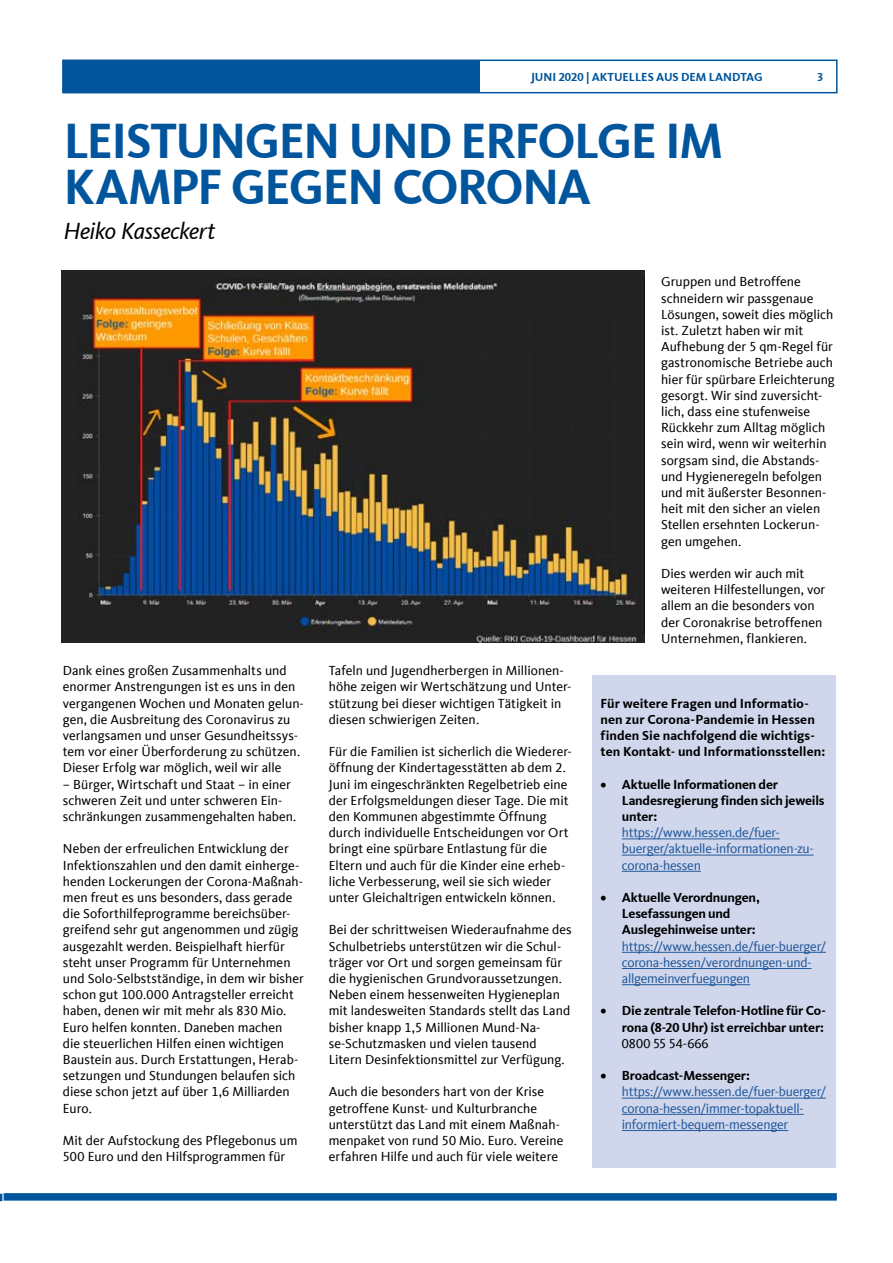
<style>
.page{position:relative;width:893px;height:1263px;background:#fff}
.page>*{position:absolute;margin:0;border:0;box-sizing:border-box;transform-origin:0 0}
.t1{font:700 51px/46.5px "CDU Kievit Tab";letter-spacing:-.03em;color:#00559d}
.t2{font:italic 24px "CDU Kievit Tab";letter-spacing:-.02em;color:#000}
.t3{font:13.5px/16.2px "CDU Kievit Tab";color:#000}
.t4{font:700 13.5px/16.2px "CDU Kievit Tab";letter-spacing:-.01em;color:#000}
.t5{font:13.5px/16.2px "CDU Kievit Tab";letter-spacing:-.02em;color:#245a9c}
.t6{font:700 12px "CDU Kievit Tab";color:#00559d}
</style>
<div class="page">
<div style="left:592px;top:675px;width:244px;height:492px;background:#d0d7ec"></div>
<svg style="left:0;top:1194px;width:2px;height:7px"></svg>
<div style="left:62px;top:60px;width:775px;height:33px;border:2px solid #00559d"></div>
<div style="left:63px;top:60px;width:417px;height:32px;background:#00559d"></div>
<div style="left:4px;top:1193px;width:833px;height:7px;background:#00559d"></div>
<hr style="left:622px;top:839px;width:158px;height:1px;background:#245a9c">
<hr style="left:622px;top:855px;width:192px;height:1px;background:#245a9c">
<hr style="left:622px;top:871px;width:79px;height:1px;background:#245a9c">
<hr style="left:622px;top:952px;width:204px;height:1px;background:#245a9c">
<hr style="left:622px;top:968px;width:190px;height:1px;background:#245a9c">
<hr style="left:622px;top:984px;width:128px;height:1px;background:#245a9c">
<hr style="left:622px;top:1098px;width:204px;height:1px;background:#245a9c">
<hr style="left:622px;top:1114px;width:182px;height:1px;background:#245a9c">
<hr style="left:622px;top:1130px;width:166px;height:1px;background:#245a9c">
<img style="left:62px;top:270px;width:582px;height:373px">
<p class="t6" style="left:531px;top:70px;width:233px">JUNI 2020 | AKTUELLES AUS DEM LANDTAG</p>
<p class="t6" style="left:817px;top:70px;width:8px">3</p>
<h1 class="t1" style="left:64px;top:118px;width:661px">LEISTUNGEN UND ERFOLGE IM<br>KAMPF GEGEN CORONA</h1>
<h2 class="t2" style="left:64px;top:217px;width:153px">Heiko Kasseckert</h2>
<p class="t3" style="left:661px;top:274px;width:175px">Gruppen und Betroffene schneidern wir passgenaue<br>Lösungen, soweit dies möglich ist. Zuletzt haben wir mit<br>Aufhebung der 5 qm-Regel für gastronomische Betriebe auch hier für spürbare Erleichterung gesorgt. Wir sind zuversicht&shy;lich, dass eine stufenweise<br>Rückkehr zum Alltag möglich sein wird, wenn wir weiterhin sorgsam sind, die Abstands&shy;und Hygieneregeln befolgen und mit äußerster Besonnen&shy;heit mit den sicher an vielen<br>Stellen ersehnten Lockerun&shy;gen umgehen.</p>
<p class="t3" style="left:661px;top:565px;width:166px">Dies werden wir auch mit weiteren Hilfestellungen, vor allem an die besonders von der Coronakrise betroffenen<br>Unternehmen, flankieren.</p>
<p class="t3" style="left:63px;top:663px;width:243px">Dank eines großen Zusammenhalts und enormer Anstrengungen ist es uns in den vergangenen Wochen und Monaten gelun&shy;gen, die Ausbreitung des Coronavirus zu verlangsamen und unser Gesundheitssys&shy;tem vor einer Überforderung zu schützen.<br>Dieser Erfolg war möglich, weil wir alle</p>
<p class="t3" style="left:63px;top:776px;width:235px">– Bürger, Wirtschaft und Staat – in einer schweren Zeit und unter schweren Ein&shy;schränkungen zusammengehalten haben.</p>
<p class="t3" style="left:63px;top:841px;width:243px">Neben der erfreulichen Entwicklung der Infektionszahlen und den damit einherge&shy;henden Lockerungen der Corona-Maßnah&shy;men freut es uns besonders, dass gerade die Soforthilfeprogramme bereichsüber&shy;greifend sehr gut angenommen und zügig ausgezahlt werden. Beispielhaft hierfür steht unser Programm für Unternehmen und Solo-Selbstständige, in dem wir bisher schon gut 100.000 Antragsteller erreicht haben, denen wir mit mehr als 830 Mio.<br>Euro helfen konnten. Daneben machen<br>die steuerlichen Hilfen einen wichtigen Baustein aus. Durch Erstattungen, Herab&shy;setzungen und Stundungen belaufen sich diese schon jetzt auf über 1,6 Milliarden Euro.</p>
<p class="t3" style="left:63px;top:1132px;width:236px">Mit der Aufstockung des Pflegebonus um<br>500 Euro und den Hilfsprogrammen für</p>
<p class="t3" style="left:329px;top:663px;width:244px">Tafeln und Jugendherbergen in Millionen&shy;höhe zeigen wir Wertschätzung und Unter&shy;stützung bei dieser wichtigen Tätigkeit in diesen schwierigen Zeiten.</p>
<p class="t3" style="left:329px;top:744px;width:245px">Für die Familien ist sicherlich die Wiederer&shy;öffnung der Kindertagesstätten ab dem 2.<br>Juni im eingeschränkten Regelbetrieb eine der Erfolgsmeldungen dieser Tage. Die mit den Kommunen abgestimmte Öffnung durch individuelle Entscheidungen vor Ort bringt eine spürbare Entlastung für die Eltern und auch für die Kinder eine erheb&shy;liche Verbesserung, weil sie sich wieder unter Gleichaltrigen entwickeln können.</p>
<p class="t3" style="left:329px;top:922px;width:244px">Bei der schrittweisen Wiederaufnahme des Schulbetriebs unterstützen wir die Schul&shy;träger vor Ort und sorgen gemeinsam für die hygienischen Grundvoraussetzungen.<br>Neben einem hessenweiten Hygieneplan mit landesweiten Standards stellt das Land bisher knapp 1,5 Millionen Mund-Na&shy;se-Schutzmasken und vielen tausend Litern Desinfektionsmittel zur Verfügung.</p>
<p class="t3" style="left:329px;top:1084px;width:236px">Auch die besonders hart von der Krise getroffene Kunst- und Kulturbranche unterstützt das Land mit einem Maßnah&shy;menpaket von rund 50 Mio. Euro. Vereine erfahren Hilfe und auch für viele weitere</p>
<p class="t4" style="left:601px;top:695px;width:226px">Für weitere Fragen und Informatio&shy;nen zur Corona-Pandemie in Hessen finden Sie nachfolgend die wichtigs&shy;ten Kontakt- und Informationsstellen:</p>
<p class="t4" style="left:622px;top:776px;width:204px;text-indent:-21px">• Aktuelle Informationen der<br>Landesregierung finden sich jeweils unter:</p>
<p class="t5" style="left:622px;top:825px;width:193px">https://www.hessen.de/fuer&shy;buerger/aktuelle-informationen-zu&shy;corona-hessen</p>
<p class="t4" style="left:622px;top:889px;width:139px;text-indent:-21px">• Aktuelle Verordnungen,<br>Lesefassungen und<br>Auslegehinweise unter:</p>
<p class="t5" style="left:622px;top:938px;width:206px">https://www.hessen.de/fuer-buerger/ corona-hessen/verordnungen-und&shy;allgemeinverfuegungen</p>
<p class="t4" style="left:601px;top:1003px;width:227px;text-align:right">• Die zentrale Telefon-Hotline für Co&shy;rona (8-20 Uhr) ist erreichbar unter:</p>
<p class="t3" style="left:622px;top:1035px;width:88px">0800 55 54-666</p>
<p class="t4" style="left:601px;top:1067px;width:151px">• Broadcast-Messenger:</p>
<p class="t5" style="left:622px;top:1084px;width:206px">https://www.hessen.de/fuer-buerger/ corona-hessen/immer-topaktuell&shy;informiert-bequem-messenger</p>
</div>
